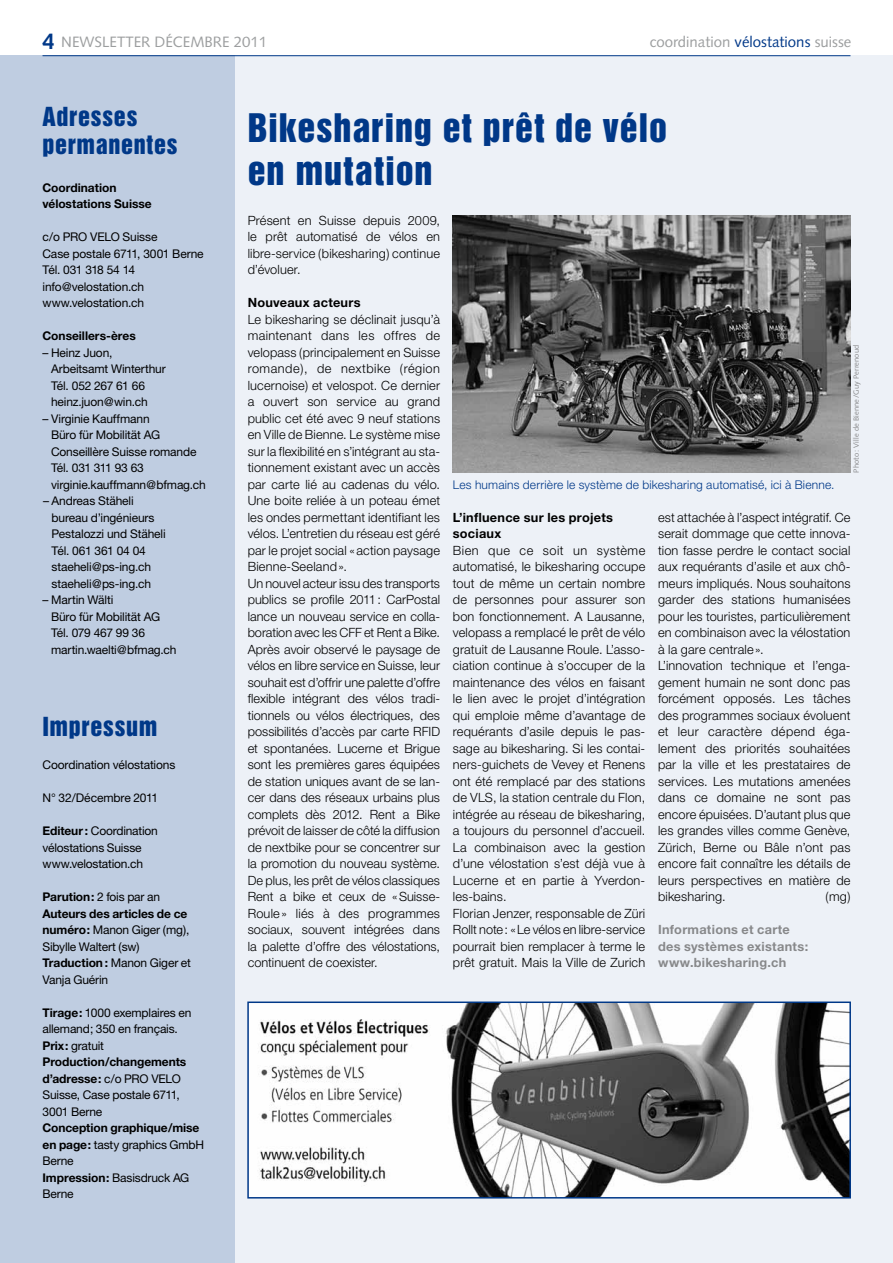
<style>
.page{position:relative;width:893px;height:1263px;background:#fff}
.page>*{position:absolute;margin:0;border:0;box-sizing:border-box;transform-origin:0 0}
.t1{font:36px/43.2px "Helvetica Inserat";letter-spacing:.025em;color:#003888}
.t2{font:24px/28.8px "Helvetica Inserat";letter-spacing:.03em;color:#003888}
.t3{font:15px "Syntax";color:#9c9e9f}
.t4{font:300 12.75px/16.5px "Helvetica Neue";letter-spacing:.01em;color:#000}
.t5{font:700 12.75px/16.5px "Helvetica Neue";letter-spacing:.02em;color:#87888a}
.t6{font:700 12.75px/16.5px "Helvetica Neue";letter-spacing:.02em;color:#000}
.t7{font:12px/16.5px "Helvetica Neue";letter-spacing:-.015em;color:#000}
.t8{font:12px/16.5px "Helvetica Neue CE";letter-spacing:-.01em;color:#000}
.t9{font:700 12px/16.5px "Helvetica Neue";letter-spacing:-.005em;color:#000}
.t10{font:300 12px "Helvetica Neue";letter-spacing:.015em;color:#003888}
.t11{font:7.5px "Syntax";letter-spacing:.02em;color:#87888a}
.s1{font-weight:700;font-size:22.5px;color:#003888}
.s2{color:#003888}
.s3{font-weight:700}
.s4{font-weight:400}
</style>
<div class="page">
<div style="left:0;top:56px;width:893px;height:1207px;background:#edf1f7"></div>
<div style="left:0;top:56px;width:235px;height:1207px;background:#bfcde1"></div>
<hr style="left:43px;top:55px;width:807px;height:1px;background:#003888">
<img style="left:250px;top:1004px;width:598px;height:191px">
<div style="left:247px;top:1001px;width:604px;height:197px;border:2px solid #003888"></div>
<img style="left:453px;top:216px;width:397px;height:256px">
<p class="t3" style="left:42px;top:33px;width:226px"><span class="s1">4</span> Newsletter DéCembre 2011</p>
<p class="t3" style="left:650px;top:33px;width:203px">coordination <span class="s2">vélostations</span> suisse</p>
<h2 class="t2" style="left:43px;top:102px;width:137px">Adresses permanentes</h2>
<p class="t9" style="left:43px;top:179px;width:111px">Coordination vélostations Suisse</p>
<p class="t7" style="left:43px;top:228px;width:163px">c/o PRO VELO Suisse<br>Case postale 6711, 3001 Berne<br>Tél. 031 318 54 14 info@velostation.ch www.velostation.ch</p>
<p class="t9" style="left:43px;top:327px;width:95px">Conseillers-ères</p>
<p class="t8" style="left:51px;top:344px;width:116px;text-indent:-8px">– Heinz Juon,<br>Arbeitsamt Winterthur<br>Tél. 052 267 61 66 heinz.juon@win.ch</p>
<p class="t8" style="left:51px;top:410px;width:156px;text-indent:-8px">– Virginie Kauffmann<br>Büro für Mobilität AG<br>Conseillère Suisse romande<br>Tél. 031 311 93 63 virginie.kauffmann@bfmag.ch</p>
<p class="t8" style="left:52px;top:493px;width:116px;text-indent:-9px">– Andreas Stäheli bureau d’ingénieurs<br>Pestalozzi und Stäheli<br>Tél. 061 361 04 04 staeheli@ps-ing.ch staeheli@ps-ing.ch</p>
<p class="t8" style="left:51px;top:592px;width:127px;text-indent:-9px">– Martin Wälti<br>Büro für Mobilität AG<br>Tél. 079 467 99 36 martin.waelti@bfmag.ch</p>
<h2 class="t2" style="left:43px;top:713px;width:117px">Impressum</h2>
<p class="t7" style="left:43px;top:756px;width:134px">Coordination vélostations</p>
<p class="t7" style="left:43px;top:789px;width:117px">N° 32/Décembre 2011</p>
<p class="t7" style="left:43px;top:822px;width:117px"><span class="s3">Editeur :</span> Coordination vélostations Suisse www.velostation.ch</p>
<p class="t7" style="left:43px;top:888px;width:150px"><span class="s3">Parution :</span> 2 fois par an<br><span class="s3">Auteurs des articles de ce numéro :</span> Manon Giger (mg),<br>Sibylle Waltert (sw)<br><span class="s3">Traduction :</span> Manon Giger et<br>Vanja Guérin</p>
<p class="t7" style="left:43px;top:1004px;width:150px"><span class="s3">Tirage :</span> 1000 exemplaires en allemand; 350 en français.<br><span class="s3">Prix :</span> gratuit<br><span class="s3">Production/changements d’adresse :</span> c/o PRO VELO<br>Suisse, Case postale 6711,<br>3001 Berne</p>
<p class="t9" style="left:43px;top:1119px;width:163px">Conception graphique/mise en page : <span class="s4">tasty graphics GmbH<br>Berne<br></span>Impression : <span class="s4">Basisdruck AG<br>Berne</span></p>
<h1 class="t1" style="left:248px;top:107px;width:421px">Bikesharing et prêt de vélo en mutation</h1>
<p class="t4" style="left:248px;top:211px;width:194px;text-align:justify">Présent en Suisse depuis 2009, le prêt automatisé de vélos en libre-service (bikesharing) continue d’évoluer.</p>
<p class="t6" style="left:248px;top:294px;width:114px">Nouveaux acteurs</p>
<p class="t4" style="left:248px;top:310px;width:194px">Le bikesharing se déclinait jusqu’à maintenant dans les offres de velopass (principalement en Suisse romande), de nextbike (région lucernoise) et velospot. Ce dernier a ouvert son service au grand public cet été avec 9 neuf stations en Ville de Bienne. Le système mise sur la flexibilité en s’intégrant au sta&shy;tionnement existant avec un accès par carte lié au cadenas du vélo.<br>Une boite reliée à un poteau émet les ondes permettant identifiant les vélos. L’entretien du réseau est géré par le projet social «action paysage Bienne-Seeland».<br>Un nouvel acteur issu des transports publics se profile 2011: CarPostal lance un nouveau service en colla&shy;boration avec les CFF et Rent a Bike.<br>Après avoir observé le paysage de vélos en libre service en Suisse, leur souhait est d’offrir une palette d’offre flexible intégrant des vélos tradi&shy;tionnels ou vélos électriques, des possibilités d’accès par carte RFID et spontanées. Lucerne et Brigue sont les premières gares équipées de station uniques avant de se lan&shy;cer dans des réseaux urbains plus complets dès 2012. Rent a Bike prévoit de laisser de côté la diffusion de nextbike pour se concentrer sur la promotion du nouveau système.<br>De plus, les prêt de vélos classiques Rent a bike et ceux de «Suisse-Roule » liés à des programmes sociaux, souvent intégrées dans la palette d’offre des vélostations, continuent de coexister.</p>
<p class="t11" style="left:852px;top:473px;width:129px;rotate:-90deg">Photo : Ville de Bienne/Guy Perrenoud</p>
<p class="t10" style="left:453px;top:477px;width:383px">Les humains derrière le système de bikesharing automatisé, ici à Bienne.</p>
<p class="t4" style="left:658px;top:508px;width:194px">est attachée à l’aspect intégratif. Ce serait dommage que cette innova&shy;tion fasse perdre le contact social aux requérants d’asile et aux chô&shy;meurs impliqués. Nous souhaitons garder des stations humanisées pour les touristes, particulièrement en combinaison avec la vélostation à la gare centrale».<br>L’innovation technique et l’enga&shy;gement humain ne sont donc pas forcément opposés. Les tâches des programmes sociaux évoluent et leur caractère dépend éga&shy;lement des priorités souhaitées par la ville et les prestataires de services. Les mutations amenées dans ce domaine ne sont pas encore épuisées. D’autant plus que les grandes villes comme Genève,<br>Zürich, Berne ou Bâle n’ont pas encore fait connaître les détails de leurs perspectives en matière de bikesharing.</p>
<p class="t6" style="left:453px;top:508px;width:162px">L’influence sur les projets sociaux</p>
<p class="t4" style="left:453px;top:541px;width:194px">Bien que ce soit un système automatisé, le bikesharing occupe tout de même un certain nombre de personnes pour assurer son bon fonctionnement. A Lausanne, velopass a remplacé le prêt de vélo gratuit de Lausanne Roule. L’asso&shy;ciation continue à s’occuper de la maintenance des vélos en faisant le lien avec le projet d’intégration qui emploie même d’avantage de requérants d’asile depuis le pas&shy;sage au bikesharing. Si les contai&shy;ners-guichets de Vevey et Renens ont été remplacé par des stations de VLS, la station centrale du Flon, intégrée au réseau de bikesharing, a toujours du personnel d’accueil.<br>La combinaison avec la gestion d’une vélostation s’est déjà vue à<br>Lucerne et en partie à Yverdon&shy;les-bains.<br>Florian Jenzer, responsable de Züri<br>Rollt note: «Le vélos en libre-service pourrait bien remplacer à terme le prêt gratuit. Mais la Ville de Zurich</p>
<p class="t4" style="left:825px;top:888px;width:26px">(mg)</p>
<p class="t5" style="left:658px;top:921px;width:152px">Informations et carte des systèmes existants: www.bikesharing.ch</p>
</div>
